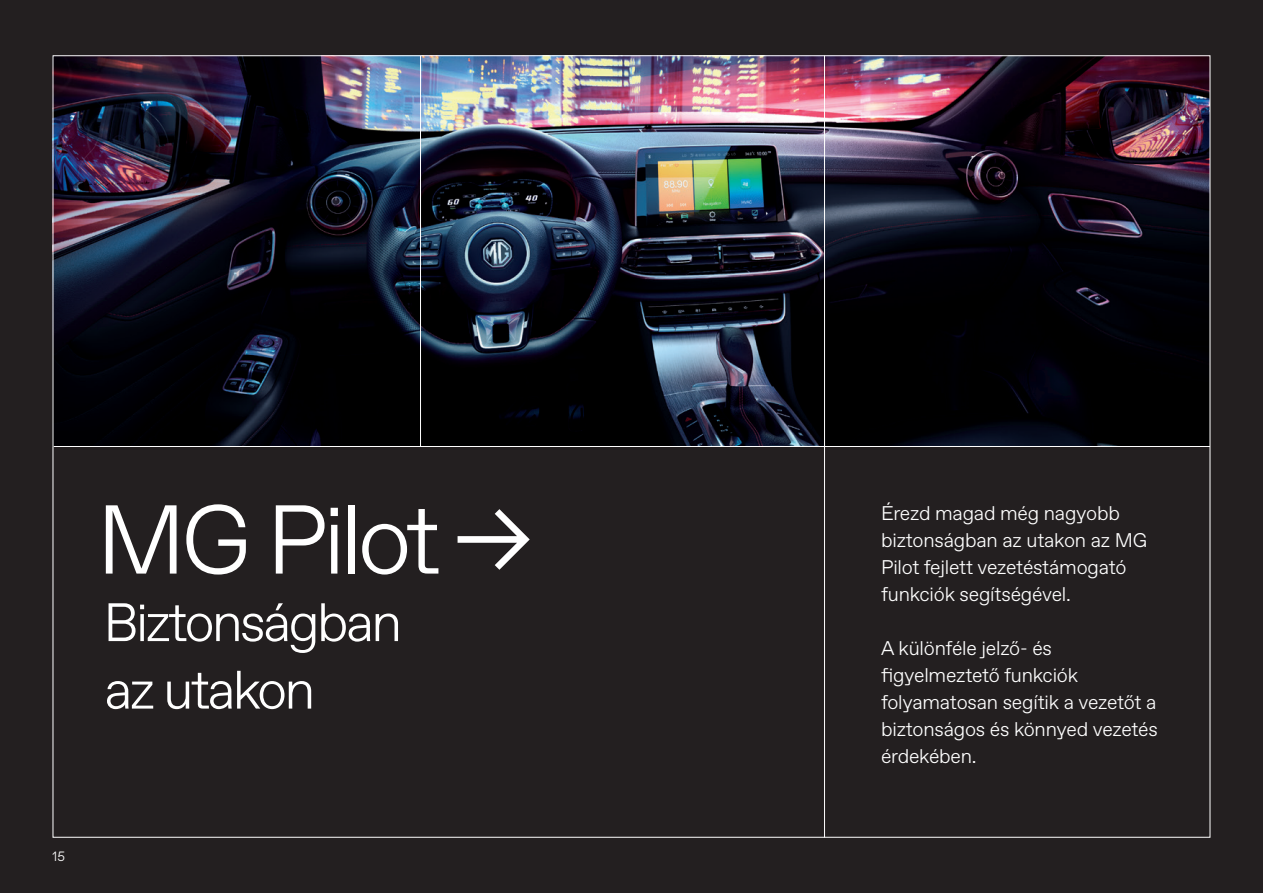
<style>
.page{position:relative;width:1263px;height:893px;background:#231f20}
.page>*{position:absolute;margin:0;border:0;box-sizing:border-box;transform-origin:0 0}
.t1{font:300 97.5px "Favorit Std";letter-spacing:-.05em;color:#fff}
.t2{font:300 54px/67.5px "Favorit Std";letter-spacing:-.05em;color:#fff}
.t3{font:300 19.8px/27px "Favorit Std";letter-spacing:-.01em;color:#fff}
.t4{font:300 13.5px "Favorit Std";color:#fff}
</style>
<div class="page">
<img style="left:55px;top:57px;width:1153px;height:389px">
<hr style="left:824px;top:56px;width:1px;height:781px;background:#fff">
<hr style="left:54px;top:446px;width:1156px;height:1px;background:#fff">
<hr style="left:420px;top:56px;width:1px;height:391px;background:#fff">
<h1 class="t1" style="left:96px;top:474px;width:436px">MG Pilot →</h1>
<h2 class="t2" style="left:103px;top:587px;width:300px">Biztonságban az utakon</h2>
<p class="t4" style="left:53px;top:847px;width:14px">15</p>
<p class="t3" style="left:881px;top:499px;width:268px">Érezd magad még nagyobb biztonságban az utakon az MG<br>Pilot fejlett vezetéstámogató funkciók segítségével.</p>
<p class="t3" style="left:881px;top:634px;width:278px">A különféle jelző- és figyelmeztető funkciók folyamatosan segítik a vezetőt a biztonságos és könnyed vezetés érdekében.</p>
</div>
